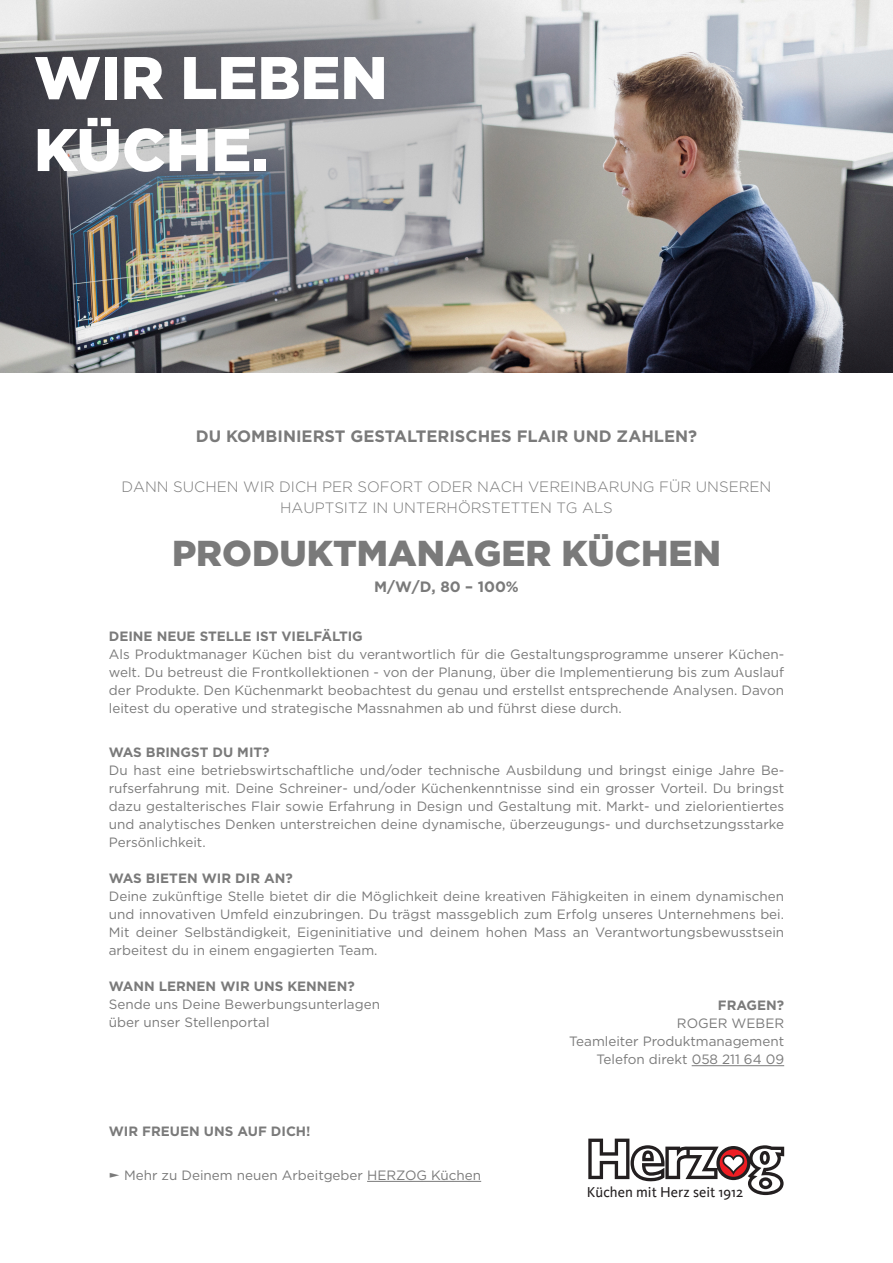
<style>
.page{position:relative;width:893px;height:1263px;background:#fff}
.page>*{position:absolute;margin:0;border:0;box-sizing:border-box;transform-origin:0 0}
.t1{font:900 60px/72px "Gotham";color:#fff}
.t2{font:900 36px "Gotham";color:#7a7a7a}
.t3{font:700 16.5px "Gotham";color:#7a7a7a}
.t4{font:300 15px/21px "Gotham";color:#7a7a7a;text-align:center}
.t5{font:700 15px "Gotham";color:#7a7a7a}
.t6{font:14.7px "Kievit";color:#231f20}
.t7{font:13.5px/18px "Gotham";color:#7a7a7a;text-align:justify}
.t8{font:700 13.5px "Gotham";color:#7a7a7a}
</style>
<div class="page">
<img style="left:603px;top:0;width:290px;height:372px">
<hr style="left:367px;top:1181px;width:114px;height:1px;background:#7a7a7a">
<svg style="left:588px;top:1138px;width:196px;height:57px"></svg>
<hr style="left:692px;top:1065px;width:92px;height:1px;background:#7a7a7a">
<img style="left:0;top:0;width:603px;height:372px">
<p class="t1" style="left:34px;top:41px;width:355px">WIR LEBEN<br>KÜCHE.</p>
<p class="t3" style="left:196px;top:425px;width:503px">DU KOMBINIERST GESTALTERISCHES FLAIR UND ZAHLEN?</p>
<p class="t4" style="left:122px;top:475px;width:651px">DANN SUCHEN WIR DICH PER SOFORT ODER NACH VEREINBARUNG FÜR UNSEREN<br>HAUPTSITZ IN UNTERHÖRSTETTEN TG ALS</p>
<p class="t2" style="left:172px;top:528px;width:550px">PRODUKTMANAGER KÜCHEN</p>
<p class="t5" style="left:374px;top:577px;width:146px">M/W/D, 80 – 100%</p>
<p class="t8" style="left:109px;top:627px;width:256px">DEINE NEUE STELLE IST VIELFÄLTIG</p>
<p class="t7" style="left:109px;top:645px;width:677px">Als Produktmanager Küchen bist du verantwortlich für die Gestaltungsprogramme unserer Küchen&shy;welt. Du betreust die Frontkollektionen - von der Planung, über die Implementierung bis zum Auslauf der Produkte. Den Küchenmarkt beobachtest du genau und erstellst entsprechende Analysen. Davon leitest du operative und strategische Massnahmen ab und führst diese durch.</p>
<p class="t8" style="left:109px;top:744px;width:162px">WAS BRINGST DU MIT?</p>
<p class="t7" style="left:109px;top:761px;width:677px">Du hast eine betriebswirtschaftliche und/oder technische Ausbildung und bringst einige Jahre Be&shy;rufserfahrung mit. Deine Schreiner- und/oder Küchenkenntnisse sind ein grosser Vorteil. Du bringst dazu gestalterisches Flair sowie Erfahrung in Design und Gestaltung mit. Markt- und zielorientiertes und analytisches Denken unterstreichen deine dynamische, überzeugungs- und durchsetzungsstarke Persönlichkeit.</p>
<p class="t8" style="left:109px;top:870px;width:186px">WAS BIETEN WIR DIR AN?</p>
<p class="t7" style="left:109px;top:887px;width:677px">Deine zukünftige Stelle bietet dir die Möglichkeit deine kreativen Fähigkeiten in einem dynamischen und innovativen Umfeld einzubringen. Du trägst massgeblich zum Erfolg unseres Unternehmens bei.<br>Mit deiner Selbständigkeit, Eigeninitiative und deinem hohen Mass an Verantwortungsbewusstsein arbeitest du in einem engagierten Team.</p>
<p class="t8" style="left:109px;top:978px;width:247px">WANN LERNEN WIR UNS KENNEN?</p>
<p class="t7" style="left:109px;top:995px;width:273px">Sende uns Deine Bewerbungsunterlagen</p>
<p class="t7" style="left:109px;top:1013px;width:162px">über unser Stellenportal</p>
<p class="t8" style="left:718px;top:996px;width:68px">FRAGEN?</p>
<p class="t7" style="left:677px;top:1014px;width:109px">ROGER WEBER</p>
<p class="t7" style="left:569px;top:1032px;width:216px">Teamleiter Produktmanagement</p>
<p class="t7" style="left:596px;top:1050px;width:189px">Telefon direkt 058 211 64 09</p>
<p class="t8" style="left:109px;top:1122px;width:203px">WIR FREUEN UNS AUF DICH!</p>
<p class="t7" style="left:109px;top:1166px;width:374px">► Mehr zu Deinem neuen Arbeitgeber HERZOG Küchen</p>
<p class="t6" style="left:587px;top:1184px;width:158px">Küchen mit Herz seit 1912</p>
</div>
